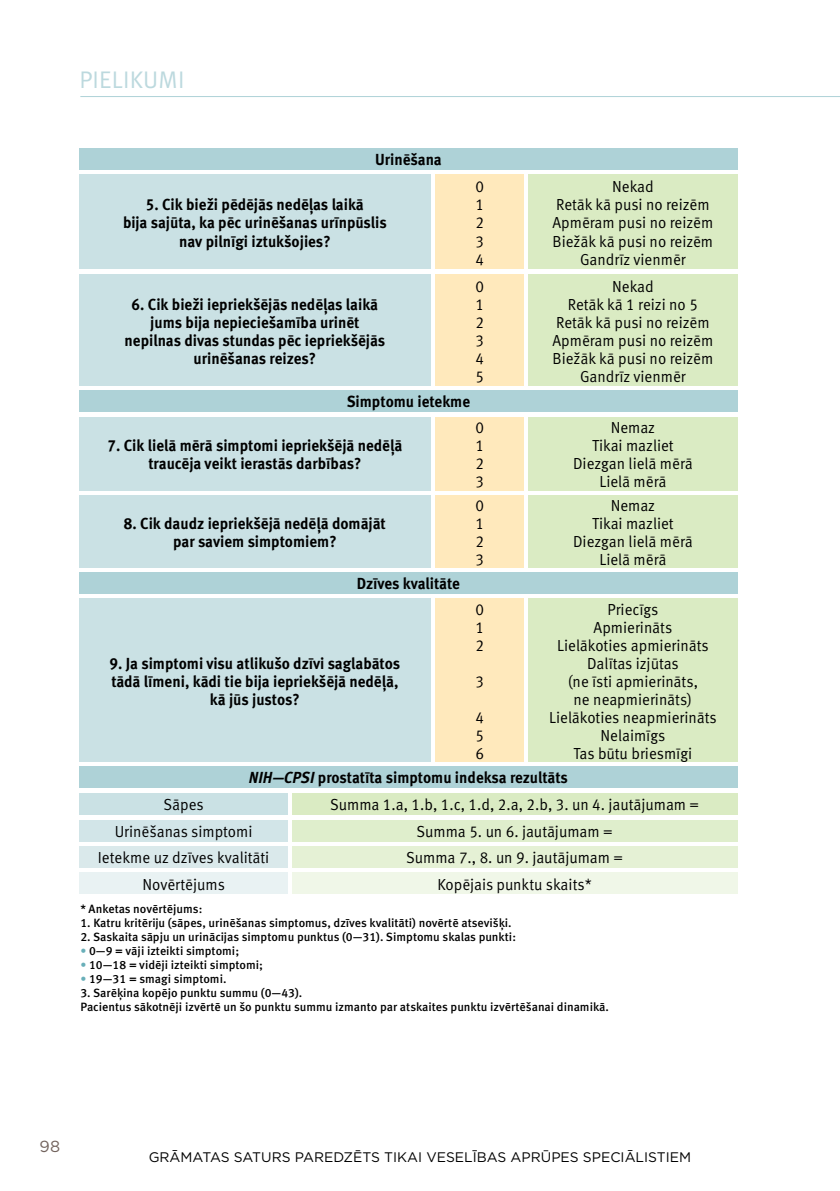
<style>
.page{position:relative;width:840px;height:1191px;background:#fff}
.page>*{position:absolute;margin:0;border:0;box-sizing:border-box;transform-origin:0 0}
.t1{font:24px "Meta Pro";letter-spacing:.01em;color:#bcd9de}
.t2{font:16px/18px "Meta Pro";color:#000;text-align:justify;scale:.94 1}
.t3{font:700 16px/18px "Meta Pro";color:#000;text-align:center;scale:.94 1}
.t4{font:16px "Gotham";color:#72635d}
.t5{font:13.8px "Gotham";color:#000}
.t6{font:500 12px/14px "Meta Pro";color:#000}
.s1{font-style:italic}
.s2{color:#69afb9}
</style>
<div class="page">
<hr style="left:80px;top:96px;width:759px;height:1px;background:#aed2d7">
<div style="left:79px;top:148px;width:658px;height:22px;background:#aed2d7"></div>
<div style="left:79px;top:175px;width:352px;height:94px;background:#cae1e4"></div>
<div style="left:435px;top:175px;width:89px;height:94px;background:#ffe9bc"></div>
<div style="left:528px;top:175px;width:209px;height:94px;background:#daebc3"></div>
<div style="left:79px;top:274px;width:352px;height:112px;background:#cae1e4"></div>
<div style="left:435px;top:274px;width:89px;height:112px;background:#ffe9bc"></div>
<div style="left:528px;top:274px;width:209px;height:112px;background:#daebc3"></div>
<div style="left:79px;top:390px;width:658px;height:22px;background:#aed2d7"></div>
<div style="left:79px;top:417px;width:352px;height:73px;background:#cae1e4"></div>
<div style="left:435px;top:417px;width:89px;height:73px;background:#ffe9bc"></div>
<div style="left:528px;top:417px;width:209px;height:73px;background:#daebc3"></div>
<div style="left:79px;top:495px;width:352px;height:72px;background:#cae1e4"></div>
<div style="left:435px;top:495px;width:89px;height:72px;background:#ffe9bc"></div>
<div style="left:528px;top:495px;width:209px;height:72px;background:#daebc3"></div>
<div style="left:79px;top:572px;width:658px;height:22px;background:#aed2d7"></div>
<div style="left:79px;top:598px;width:352px;height:164px;background:#cae1e4"></div>
<div style="left:435px;top:598px;width:89px;height:164px;background:#ffe9bc"></div>
<div style="left:528px;top:598px;width:209px;height:164px;background:#daebc3"></div>
<div style="left:79px;top:766px;width:658px;height:22px;background:#aed2d7"></div>
<div style="left:79px;top:793px;width:209px;height:22px;background:#cae1e4"></div>
<div style="left:291px;top:793px;width:446px;height:22px;background:#daebc3"></div>
<div style="left:79px;top:819px;width:209px;height:22px;background:#d2e5e8"></div>
<div style="left:291px;top:819px;width:446px;height:22px;background:#dfeecc"></div>
<div style="left:79px;top:846px;width:209px;height:22px;background:#dae9eb"></div>
<div style="left:291px;top:846px;width:446px;height:22px;background:#e5f1d5"></div>
<div style="left:79px;top:872px;width:209px;height:22px;background:#e9f2f3"></div>
<div style="left:291px;top:872px;width:446px;height:22px;background:#f0f7e8"></div>
<h1 class="t1" style="left:79px;top:64px;width:106px">Pielikumi</h1>
<p class="t3" style="left:375px;top:151px;width:72px">Urinēšana</p>
<p class="t3" style="left:123px;top:196px;width:282px">5. Cik bieži pēdējās nedēļas laikā<br>bija sajūta, ka pēc urinēšanas urīnpūslis nav pilnīgi iztukšojies?</p>
<p class="t3" style="left:124px;top:295px;width:278px">6. Cik bieži iepriekšējās nedēļas laikā jums bija nepieciešamība urinēt nepilnas divas stundas pēc iepriekšējās urinēšanas reizes?</p>
<p class="t2" style="left:475px;top:178px;width:11px">0<br>1<br>2<br>3<br>4</p>
<p class="t2" style="left:552px;top:178px;width:172px;text-align:center">Nekad<br>Retāk kā pusi no reizēm<br>Apmēram pusi no reizēm<br>Biežāk kā pusi no reizēm<br>Gandrīz vienmēr</p>
<p class="t2" style="left:475px;top:277px;width:11px">0<br>1<br>2<br>3<br>4<br>5</p>
<p class="t2" style="left:552px;top:277px;width:172px;text-align:center">Nekad<br>Retāk kā 1 reizi no 5<br>Retāk kā pusi no reizēm<br>Apmēram pusi no reizēm<br>Biežāk kā pusi no reizēm<br>Gandrīz vienmēr</p>
<p class="t3" style="left:346px;top:393px;width:133px">Simptomu ietekme</p>
<p class="t3" style="left:107px;top:437px;width:315px">7. Cik lielā mērā simptomi iepriekšējā nedēļā traucēja veikt ierastās darbības?</p>
<p class="t2" style="left:475px;top:419px;width:11px">0<br>1<br>2<br>3</p>
<p class="t2" style="left:572px;top:419px;width:129px;text-align:center">Nemaz<br>Tikai mazliet<br>Diezgan lielā mērā lielā mērā</p>
<p class="t3" style="left:124px;top:514px;width:280px">8. Cik daudz iepriekšējā nedēļā domājāt par saviem simptomiem?</p>
<p class="t3" style="left:357px;top:575px;width:111px">Dzīves kvalitāte</p>
<p class="t2" style="left:475px;top:496px;width:11px">0<br>1<br>2<br>3</p>
<p class="t2" style="left:572px;top:496px;width:129px;text-align:center">Nemaz<br>Tikai mazliet<br>Diezgan lielā mērā lielā mērā</p>
<p class="t2" style="left:549px;top:601px;width:180px;text-align:center">priecīgs<br>Apmierināts<br>lielākoties apmierināts<br>Dalītas izjūtas<br>(ne īsti apmierināts,<br>ne neapmierināts) lielākoties neapmierināts<br>Nelaimīgs<br>Tas būtu briesmīgi</p>
<p class="t3" style="left:249px;top:769px;width:341px"><span class="s1">NIH—CPSI</span> prostatīta simptomu indeksa rezultāts</p>
<p class="t2" style="left:475px;top:601px;width:11px">0<br>1<br>2</p>
<p class="t2" style="left:475px;top:673px;width:11px">3</p>
<p class="t2" style="left:475px;top:709px;width:11px">4<br>5<br>6</p>
<p class="t3" style="left:109px;top:655px;width:311px">9. Ja simptomi visu atlikušo dzīvi saglabātos tādā līmeni, kādi tie bija iepriekšējā nedēļā, kā jūs justos?</p>
<p class="t2" style="left:163px;top:796px;width:44px">Sāpes</p>
<p class="t2" style="left:330px;top:796px;width:394px">Summa 1.a, 1.b, 1.c, 1.d, 2.a, 2.b, 3. un 4. jautājumam =</p>
<p class="t2" style="left:115px;top:822px;width:148px">urinēšanas simptomi</p>
<p class="t2" style="left:416px;top:822px;width:210px">Summa 5. un 6. jautājumam =</p>
<p class="t2" style="left:98px;top:849px;width:184px">ietekme uz dzīves kvalitāti</p>
<p class="t2" style="left:406px;top:849px;width:232px">Summa 7., 8. un 9. jautājumam =</p>
<p class="t2" style="left:142px;top:875px;width:89px">Novērtējums</p>
<p class="t2" style="left:437px;top:875px;width:166px">kopējais punktu skaits*</p>
<p class="t6" style="left:80px;top:902px;width:123px">* anketas novērtējums:</p>
<p class="t6" style="left:80px;top:916px;width:432px">1. katru kritēriju (sāpes, urinēšanas simptomus, dzīves kvalitāti) novērtē atsevišķi.</p>
<p class="t6" style="left:80px;top:930px;width:437px">2. saskaita sāpju un urinācijas simptomu punktus (0—31). simptomu skalas punkti:</p>
<p class="t6" style="left:80px;top:944px;width:160px"><span class="s2">•</span> 0—9 = vāji izteikti simptomi;</p>
<p class="t6" style="left:80px;top:958px;width:184px"><span class="s2">•</span> 10—18 = vidēji izteikti simptomi;</p>
<p class="t6" style="left:80px;top:972px;width:147px"><span class="s2">•</span> 19—31 = smagi simptomi.</p>
<p class="t6" style="left:80px;top:986px;width:529px">3. sarēķina kopējo punktu summu (0—43).<br>Pacientus sākotnēji izvērtē un šo punktu summu izmanto par atskaites punktu izvērtēšanai dinamikā.</p>
<p class="t4" style="left:39px;top:1135px;width:22px">98</p>
<p class="t5" style="left:149px;top:1148px;width:543px">GRĀMATAS SATURS PAREDZĒTS TIKAI VESELĪBAS APRŪPES SPECIĀLISTIEM</p>
</div>
